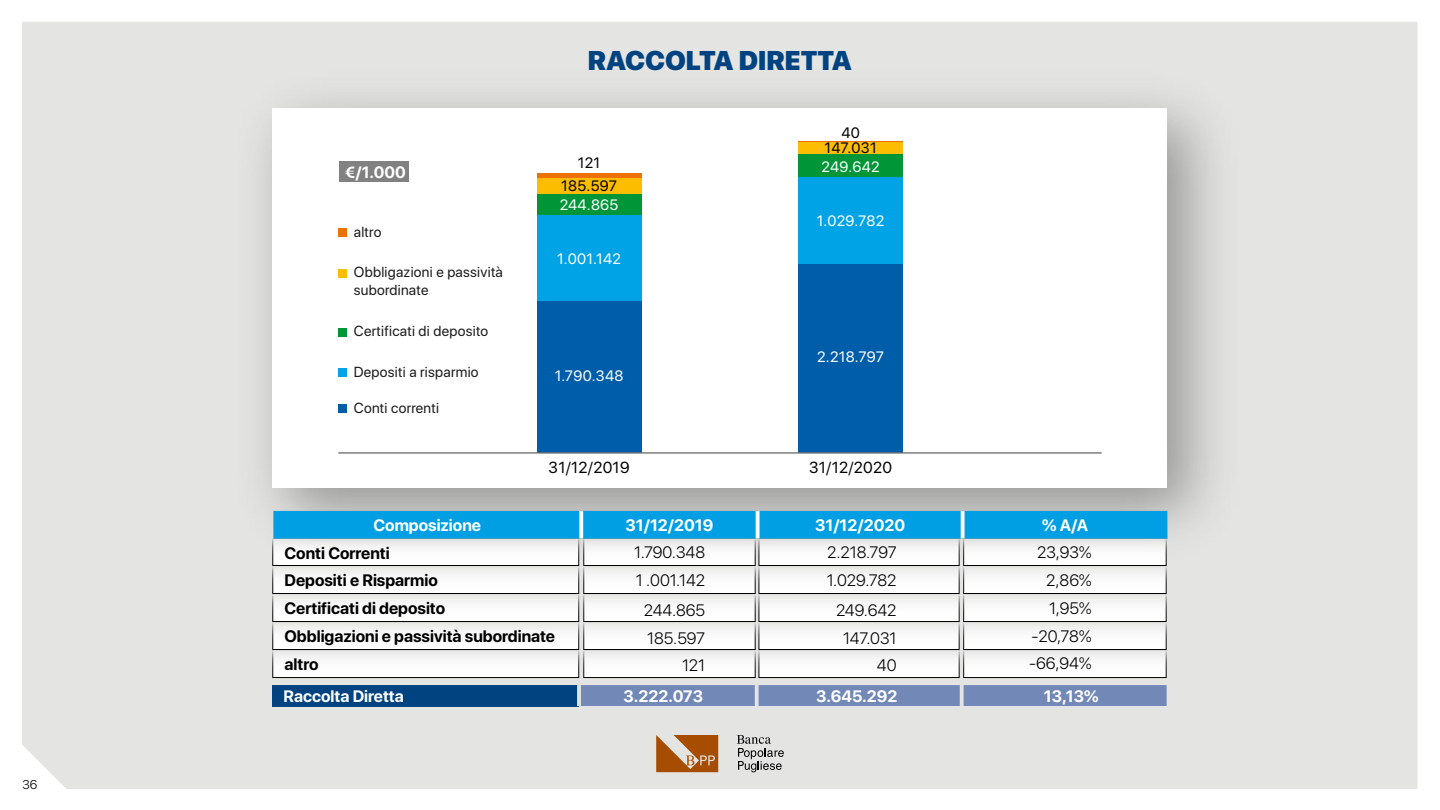
<style>
.page{position:relative;width:1440px;height:810px;background:#fff}
.page>*{position:absolute;margin:0;border:0;box-sizing:border-box;transform-origin:0 0}
.t1{font:900 27px "SF Pro Display";color:#004380}
.t2{font:300 16.5px "SF Pro Display";color:#000}
.t3{font:700 16.5px "SF Pro Display";color:#000}
.t4{font:700 16.5px "SF Pro Display";color:#fff}
.t5{font:700 16.35px "SF Pro Display";color:#fff}
.t6{font:15.98px "SF Pro Display";letter-spacing:.02em;color:#000}
.t7{font:15px "SF Pro Display";letter-spacing:.02em;color:#fff}
.t8{font:15px "SF Pro Display";letter-spacing:.02em;color:#000}
.t9{font:14.48px/17.4px "SF Pro Display";letter-spacing:.02em;color:#1c1c1b}
.t10{font:300 12.75px "SF Pro Display";color:#000}
</style>
<div class="page">
<div style="left:22px;top:22px;width:1395px;height:766px;background:#e4e4e3"></div>
<img style="left:214px;top:50px;width:1049px;height:534px">
<div style="left:273px;top:109px;width:894px;height:379px;background:#fff"></div>
<div style="left:537px;top:175px;width:104px;height:278px;background:#fcbd00"></div>
<hr style="left:537px;top:174px;width:104px;height:4px;background:#ee7103">
<div style="left:537px;top:195px;width:104px;height:258px;background:#009537"></div>
<div style="left:537px;top:215px;width:104px;height:238px;background:#00a3e5"></div>
<div style="left:537px;top:302px;width:104px;height:151px;background:#005daa"></div>
<div style="left:799px;top:143px;width:104px;height:310px;background:#fcbd00"></div>
<div style="left:799px;top:154px;width:104px;height:299px;background:#009537"></div>
<div style="left:799px;top:177px;width:104px;height:276px;background:#00a3e5"></div>
<div style="left:799px;top:265px;width:104px;height:188px;background:#005daa"></div>
<hr style="left:338px;top:452px;width:764px;height:2px;background:#706e6e">
<div style="left:340px;top:161px;width:69px;height:21px;background:#818181"></div>
<div style="left:338px;top:229px;width:9px;height:8px;background:#ee7103"></div>
<div style="left:338px;top:269px;width:9px;height:8px;background:#fcbd00"></div>
<div style="left:338px;top:328px;width:9px;height:8px;background:#009537"></div>
<div style="left:338px;top:368px;width:9px;height:9px;background:#00a3e5"></div>
<div style="left:338px;top:404px;width:9px;height:9px;background:#005daa"></div>
<svg style="left:656px;top:735px;width:62px;height:37px;background:#b47036"></svg>
<svg style="left:737px;top:735px;width:47px;height:37px;background:#b3b3b2"></svg>
<div style="left:272px;top:685px;width:307px;height:21px;background:#004380"></div>
<div style="left:581px;top:685px;width:586px;height:21px;background:#7288b6"></div>
<hr style="left:577px;top:685px;width:4px;height:21px;background:#dadcdf">
<svg style="left:755px;top:685px;width:4px;height:21px"></svg>
<svg style="left:960px;top:685px;width:4px;height:21px"></svg>
<div style="left:273px;top:650px;width:306px;height:28px;border:1px solid #000"></div>
<div style="left:583px;top:650px;width:172px;height:28px;border:1px solid #000"></div>
<div style="left:759px;top:650px;width:200px;height:28px;border:1px solid #000"></div>
<div style="left:963px;top:650px;width:203px;height:28px;border:1px solid #000"></div>
<svg style="left:273px;top:539px;width:895px;height:138px"></svg>
<div style="left:273px;top:511px;width:895px;height:28px;background:#009fe3"></div>
<svg style="left:579px;top:511px;width:4px;height:28px"></svg>
<svg style="left:756px;top:511px;width:4px;height:28px"></svg>
<svg style="left:961px;top:511px;width:4px;height:28px"></svg>
<p class="t10" style="left:22px;top:775px;width:16px">36</p>
<h1 class="t1" style="left:588px;top:41px;width:266px">RACCOLTA DIRETTA</h1>
<p class="t8" style="left:841px;top:122px;width:20px">40</p>
<p class="t5" style="left:345px;top:161px;width:62px">€/1.000</p>
<p class="t9" style="left:354px;top:223px;width:29px">altro</p>
<p class="t9" style="left:354px;top:263px;width:151px">Obbligazioni e passività subordinate</p>
<p class="t9" style="left:354px;top:322px;width:136px">Certificati di deposito</p>
<p class="t9" style="left:354px;top:362px;width:126px">Depositi a risparmio</p>
<p class="t9" style="left:354px;top:398px;width:87px">Conti correnti</p>
<p class="t8" style="left:578px;top:152px;width:24px">121</p>
<p class="t8" style="left:561px;top:175px;width:57px">185.597</p>
<p class="t7" style="left:560px;top:193px;width:60px">244.865</p>
<p class="t7" style="left:557px;top:248px;width:65px">1.001.142</p>
<p class="t7" style="left:555px;top:365px;width:70px">1.790.348</p>
<p class="t8" style="left:824px;top:137px;width:54px">147.031</p>
<p class="t7" style="left:822px;top:156px;width:60px">249.642</p>
<p class="t7" style="left:817px;top:210px;width:69px">1.029.782</p>
<p class="t7" style="left:817px;top:346px;width:68px">2.218.797</p>
<p class="t6" style="left:549px;top:455px;width:83px">31/12/2019</p>
<p class="t6" style="left:809px;top:455px;width:85px">31/12/2020</p>
<p class="t4" style="left:374px;top:513px;width:109px">Composizione</p>
<p class="t4" style="left:625px;top:513px;width:89px">31/12/2019</p>
<p class="t4" style="left:815px;top:513px;width:92px">31/12/2020</p>
<p class="t4" style="left:1042px;top:513px;width:48px">% A/A</p>
<p class="t3" style="left:285px;top:541px;width:107px">Conti Correnti</p>
<p class="t2" style="left:634px;top:541px;width:72px">1.790.348</p>
<p class="t2" style="left:827px;top:541px;width:71px">2.218.797</p>
<p class="t2" style="left:1037px;top:541px;width:56px">23,93%</p>
<p class="t3" style="left:285px;top:569px;width:155px">Depositi e Risparmio</p>
<p class="t2" style="left:636px;top:569px;width:71px">1 .001.142</p>
<p class="t2" style="left:827px;top:569px;width:71px">1.029.782</p>
<p class="t2" style="left:1046px;top:569px;width:47px">2,86%</p>
<p class="t3" style="left:285px;top:597px;width:162px">Certificati di deposito</p>
<p class="t2" style="left:644px;top:598px;width:63px">244.865</p>
<p class="t2" style="left:836px;top:598px;width:62px">249.642</p>
<p class="t2" style="left:1049px;top:596px;width:44px">1,95%</p>
<p class="t3" style="left:285px;top:624px;width:272px">Obbligazioni e passività subordinate</p>
<p class="t2" style="left:647px;top:626px;width:59px">185.597</p>
<p class="t2" style="left:843px;top:626px;width:55px">147.031</p>
<p class="t2" style="left:1031px;top:624px;width:61px">-20,78%</p>
<p class="t3" style="left:285px;top:652px;width:36px">altro</p>
<p class="t2" style="left:682px;top:654px;width:25px">121</p>
<p class="t2" style="left:877px;top:654px;width:21px">40</p>
<p class="t2" style="left:1029px;top:652px;width:64px">-66,94%</p>
<p class="t4" style="left:284px;top:684px;width:122px">Raccolta Diretta</p>
<p class="t4" style="left:624px;top:684px;width:81px">3.222.073</p>
<p class="t4" style="left:816px;top:684px;width:83px">3.645.292</p>
<p class="t4" style="left:1044px;top:684px;width:56px">13,13%</p>
</div>
